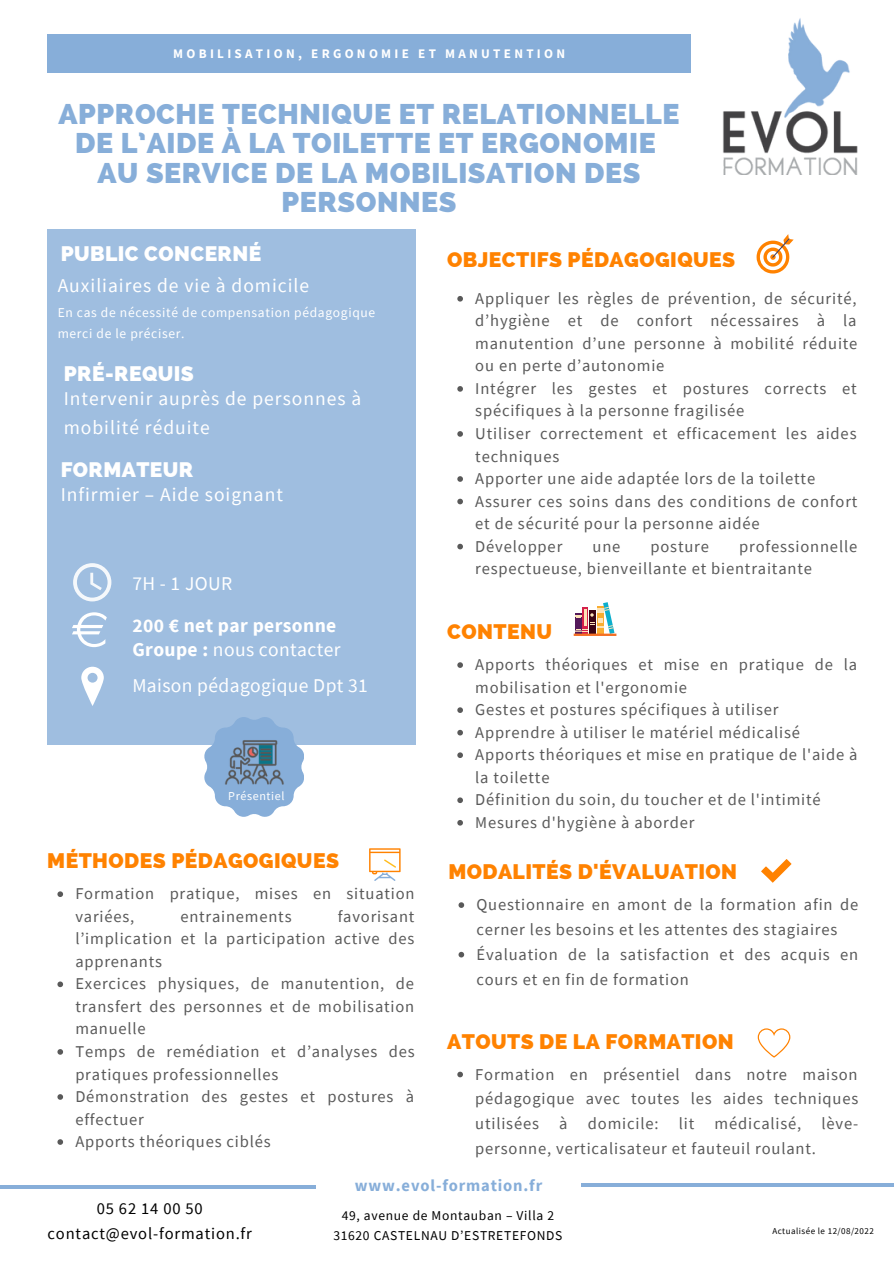
<style>
.page{position:relative;width:894px;height:1264px;background:#fff}
.page>*{position:absolute;margin:0;border:0;box-sizing:border-box;transform-origin:0 0}
.t1{font:800 28.5px/29.2px "Raleway";letter-spacing:.02em;color:#87aed9;text-align:center}
.t2{font:800 21px "Raleway";letter-spacing:.02em;color:#ff8200}
.t3{font:800 21px "Raleway";letter-spacing:.02em;color:#fff}
.t4{font:19.5px/29.2px "Source Sans Pro";letter-spacing:.05em;color:#fff}
.t5{font:700 19.5px/24.8px "Source Sans Pro";letter-spacing:.02em;color:#fff}
.t6{font:19.5px "Source Sans Pro";letter-spacing:.02em;color:#fff}
.t7{font:16.5px/22.5px "Source Sans Pro";letter-spacing:.05em;color:#595959}
.t8{font:16.5px/24.8px "Source Sans Pro";letter-spacing:.05em;color:#000;text-align:center}
.t9{font:700 16.5px "Source Sans Pro";letter-spacing:.05em;color:#87aed9}
.t10{font:13.5px/20.2px "Source Sans Pro";letter-spacing:.05em;color:#fff}
.t11{font:13.5px/20.2px "Source Sans Pro";letter-spacing:.05em;color:#000;text-align:center}
.t12{font:700 13.05px "Source Sans Pro";letter-spacing:.25em;color:#fff}
.t13{font:12px "Source Sans Pro";letter-spacing:.05em;color:#fff}
.t14{font:9px "Source Sans Pro";letter-spacing:.05em;color:#000}
.s1{font-weight:400}
</style>
<div class="page">
<svg style="left:0;top:1185px;width:315px;height:3px"></svg>
<hr style="left:580px;top:1183px;width:313px;height:3px;background:#87aed9">
<div style="left:47px;top:229px;width:368px;height:515px;background:#9fbee0"></div>
<svg style="left:73px;top:563px;width:38px;height:38px"></svg>
<svg style="left:457px;top:662px;width:6px;height:6px"></svg>
<svg style="left:457px;top:707px;width:6px;height:6px"></svg>
<svg style="left:457px;top:730px;width:6px;height:5px"></svg>
<svg style="left:457px;top:752px;width:6px;height:6px"></svg>
<svg style="left:457px;top:797px;width:6px;height:6px"></svg>
<svg style="left:457px;top:820px;width:6px;height:5px"></svg>
<svg style="left:756px;top:234px;width:37px;height:39px"></svg>
<svg style="left:761px;top:859px;width:30px;height:23px"></svg>
<svg style="left:575px;top:602px;width:39px;height:31px"></svg>
<hr style="left:573px;top:633px;width:43px;height:3px;background:#f47025">
<svg style="left:72px;top:612px;width:35px;height:35px"></svg>
<svg style="left:757px;top:1028px;width:33px;height:29px"></svg>
<svg style="left:57px;top:891px;width:6px;height:6px"></svg>
<svg style="left:57px;top:981px;width:6px;height:6px"></svg>
<svg style="left:57px;top:1049px;width:6px;height:5px"></svg>
<svg style="left:57px;top:1094px;width:6px;height:5px"></svg>
<svg style="left:57px;top:1139px;width:6px;height:5px"></svg>
<svg style="left:369px;top:848px;width:31px;height:33px"></svg>
<svg style="left:81px;top:666px;width:23px;height:40px"></svg>
<svg style="left:458px;top:902px;width:6px;height:5px"></svg>
<svg style="left:458px;top:951px;width:6px;height:6px"></svg>
<svg style="left:204px;top:717px;width:100px;height:99px"></svg>
<img style="left:215px;top:723px;width:78px;height:78px">
<svg style="left:457px;top:296px;width:6px;height:5px"></svg>
<svg style="left:457px;top:386px;width:6px;height:6px"></svg>
<svg style="left:457px;top:431px;width:6px;height:6px"></svg>
<svg style="left:457px;top:476px;width:6px;height:6px"></svg>
<svg style="left:457px;top:498px;width:6px;height:6px"></svg>
<svg style="left:457px;top:544px;width:6px;height:5px"></svg>
<svg style="left:457px;top:1071px;width:6px;height:6px"></svg>
<div style="left:47px;top:34px;width:643px;height:38px;background:#87aed9"></div>
<img style="left:723px;top:18px;width:135px;height:157px">
<p class="t12" style="left:173px;top:45px;width:393px">MOBILISATION, ERGONOMIE ET MANUTENTION</p>
<h1 class="t1" style="left:59px;top:99px;width:622px">APPROCHE TECHNIQUE ET RELATIONNELLE<br>DE L’AIDE À LA TOILETTE ET ERGONOMIE<br>AU SERVICE DE LA MOBILISATION DES<br>PERSONNES</h1>
<p class="t3" style="left:61px;top:241px;width:202px">PUBLIC CONCERNÉ</p>
<p class="t2" style="left:447px;top:247px;width:289px">OBJECTIFS PÉDAGOGIQUES</p>
<p class="t7" style="left:475px;top:287px;width:383px">Appliquer les règles de prévention, de sécurité, d’hygiène et de confort nécessaires à la manutention d’une personne à mobilité réduite ou en perte d’autonomie<br>Intégrer les gestes et postures corrects et spécifiques à la personne fragilisée<br>Utiliser correctement et efficacement les aides techniques<br>Apporter une aide adaptée lors de la toilette Assurer ces soins dans des conditions de confort et de sécurité pour la personne aidée<br>Développer</p>
<p class="t4" style="left:58px;top:270px;width:253px">Auxiliaires de vie à domicile</p>
<p class="t10" style="left:58px;top:302px;width:319px">En cas de nécessité de compensation pédagogique merci de le préciser.</p>
<p class="t3" style="left:64px;top:361px;width:131px">PRÉ-REQUIS</p>
<p class="t4" style="left:64px;top:383px;width:299px">Intervenir auprès de personnes à mobilité réduite</p>
<p class="t3" style="left:61px;top:457px;width:134px">FORMATEUR</p>
<p class="t4" style="left:61px;top:479px;width:224px">Infirmier – Aide soignant</p>
<p class="t7" style="left:475px;top:534px;width:383px;text-indent:264px">professionnelle respectueuse, bienveillante et bientraitante</p>
<p class="t7" style="left:592px;top:534px;width:29px">une</p>
<p class="t7" style="left:650px;top:534px;width:60px">posture</p>
<p class="t4" style="left:132px;top:568px;width:101px">7H - 1 JOUR</p>
<p class="t5" style="left:132px;top:612px;width:210px">200 € net par personne<br>Groupe : <span class="s1">nous contacter</span></p>
<p class="t6" style="left:132px;top:673px;width:237px">Maison pédagogique Dpt 31</p>
<p class="t13" style="left:228px;top:788px;width:58px">Présentiel</p>
<p class="t2" style="left:47px;top:848px;width:293px">MÉTHODES PÉDAGOGIQUES</p>
<p class="t7" style="left:75px;top:882px;width:340px">Formation pratique, mises en situation variées,</p>
<p class="t7" style="left:75px;top:904px;width:341px;text-indent:262px">favorisant l’implication et la participation active des apprenants<br>Exercices physiques, de manutention, de transfert des personnes et de mobilisation manuelle<br>Temps de remédiation et d’analyses des pratiques professionnelles<br>Démonstration des gestes et postures à effectuer<br>Apports théoriques ciblés</p>
<p class="t7" style="left:180px;top:904px;width:113px">entrainements</p>
<p class="t2" style="left:447px;top:619px;width:106px">CONTENU</p>
<p class="t7" style="left:475px;top:653px;width:383px">Apports théoriques et mise en pratique de la mobilisation et l'ergonomie<br>Gestes et postures spécifiques à utiliser Apprendre à utiliser le matériel médicalisé Apports théoriques et mise en pratique de l'aide à la toilette<br>Définition du soin, du toucher et de l'intimité Mesures d'hygiène à aborder</p>
<p class="t2" style="left:448px;top:859px;width:290px">MODALITÉS D'ÉVALUATION</p>
<p class="t7" style="left:476px;top:891px;width:383px;line-height:24.8px">Questionnaire en amont de la formation afin de cerner les besoins et les attentes des stagiaires Évaluation de la satisfaction et des acquis en cours et en fin de formation</p>
<p class="t2" style="left:447px;top:1028px;width:288px">ATOUTS DE LA FORMATION</p>
<p class="t7" style="left:475px;top:1061px;width:384px;line-height:24.8px;text-align:justify">Formation en présentiel dans notre maison pédagogique avec toutes les aides techniques utilisées à domicile: lit médicalisé, lève&shy;personne, verticalisateur et fauteuil roulant.</p>
<p class="t8" style="left:48px;top:1196px;width:206px">05 62 14 00 50 contact@evol-formation.fr</p>
<p class="t9" style="left:355px;top:1174px;width:189px">www.evol-formation.fr</p>
<p class="t11" style="left:333px;top:1204px;width:230px">49, avenue de Montauban – Villa 2<br>31620 CASTELNAU D’ESTRETEFONDS</p>
<p class="t14" style="left:772px;top:1224px;width:103px">Actualisée le 12/08/2022</p>
</div>
